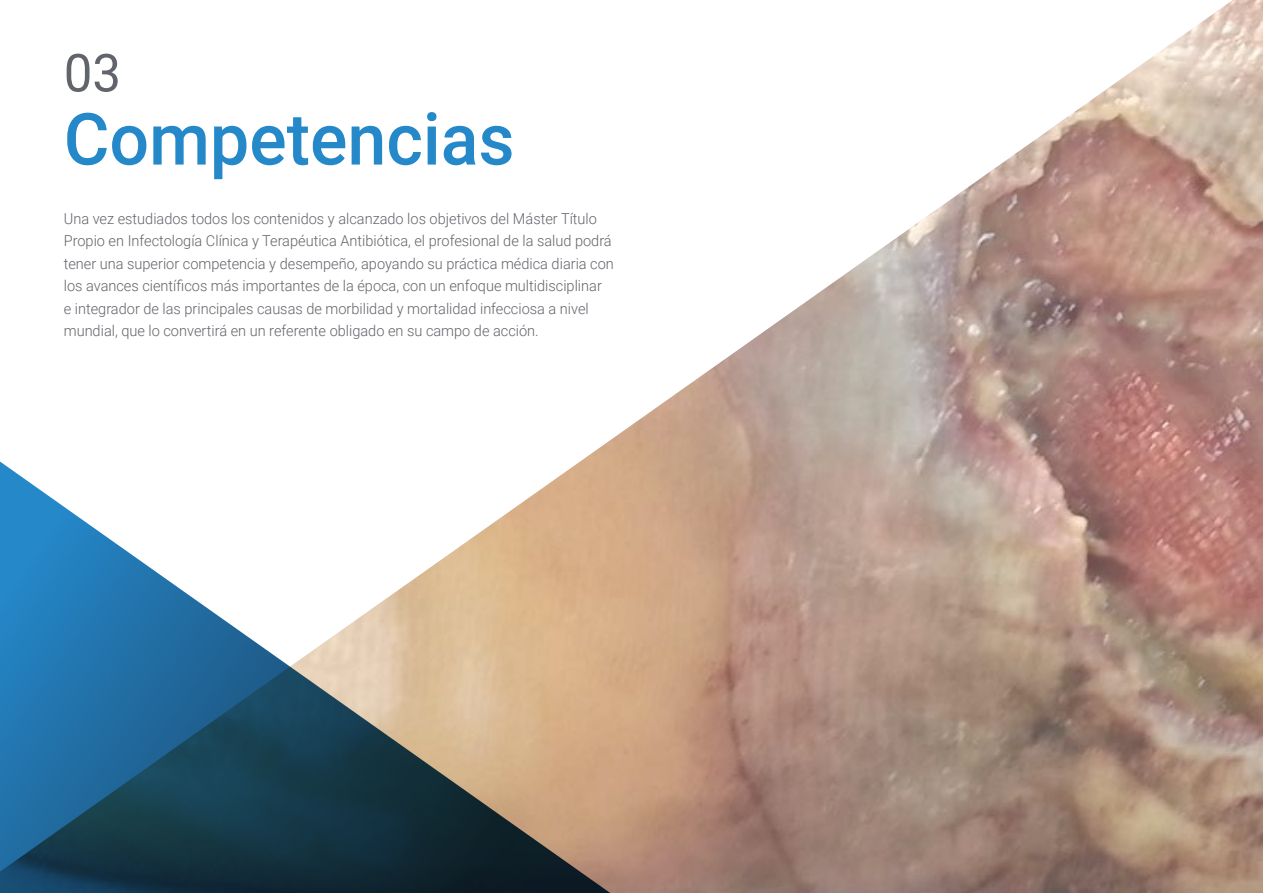
<style>
.page{position:relative;width:1263px;height:893px;background:#fff}
.page>*{position:absolute;margin:0;border:0;box-sizing:border-box;transform-origin:0 0}
.t1{font:500 72px "Roboto";color:#2488c9}
.t2{font:52.5px "Roboto";color:#61646a}
.t3{font:300 15px/22.5px "Roboto";color:#61646a}
</style>
<div class="page">
<img style="left:602px;top:0;width:661px;height:893px">
<svg style="left:0;top:446px;width:640px;height:447px"></svg>
<h2 class="t2" style="left:64px;top:36px;width:59px">03</h2>
<h1 class="t1" style="left:64px;top:89px;width:452px">Competencias</h1>
<p class="t3" style="left:64px;top:207px;width:552px">Una vez estudiados todos los contenidos y alcanzado los objetivos del Máster Título Propio en Infectología Clínica y Terapéutica Antibiótica, el profesional de la salud podrá tener una superior competencia y desempeño, apoyando su práctica médica diaria con los avances científicos más importantes de la época, con un enfoque multidisciplinar<br>e integrador de las principales causas de morbilidad y mortalidad infecciosa a nivel mundial, que lo convertirá en un referente obligado en su campo de acción.</p>
</div>
